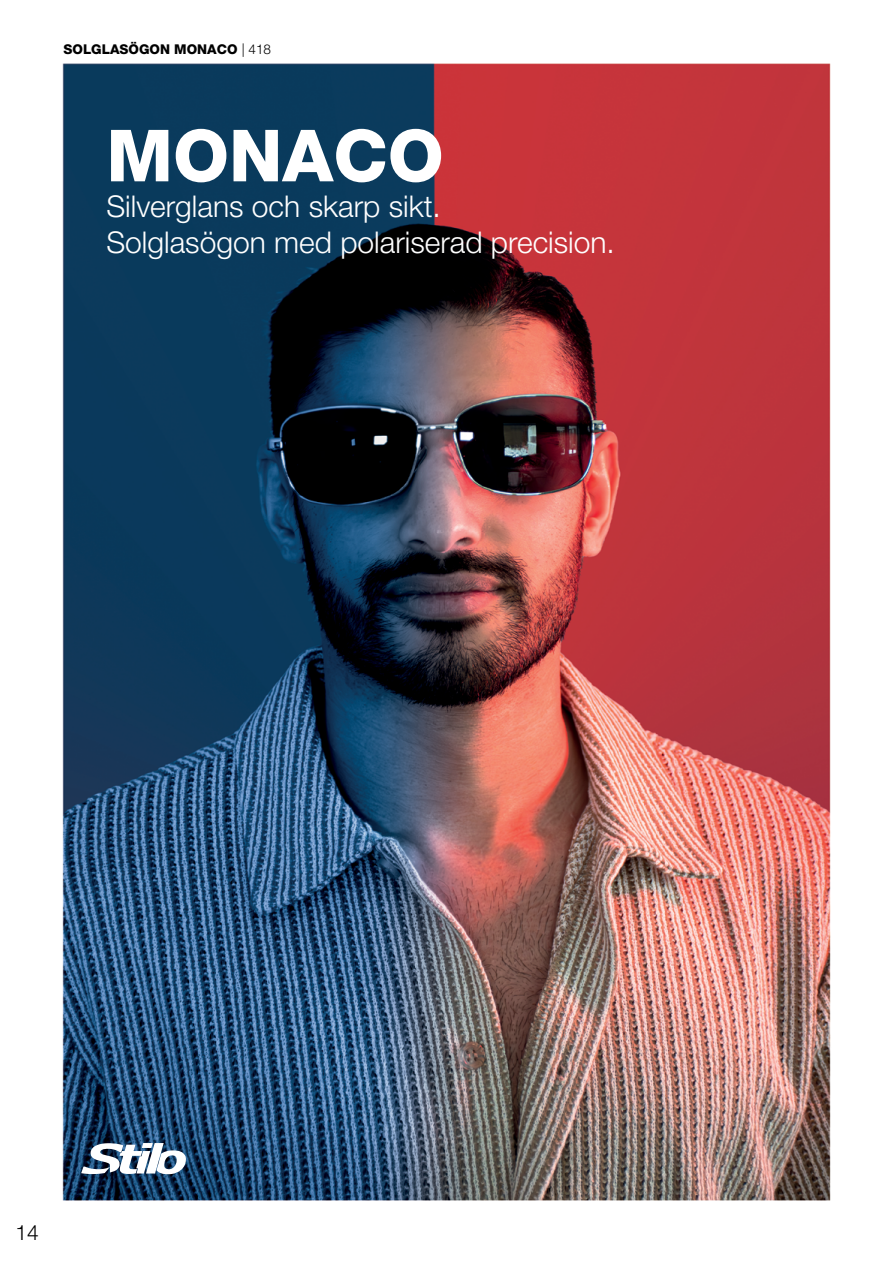
<style>
.page{position:relative;width:893px;height:1263px;background:#fff}
.page>*{position:absolute;margin:0;border:0;box-sizing:border-box;transform-origin:0 0}
.t1{font:800 72px "Helvetica Neue LT Pro";color:#fff}
.t2{font:300 30px/36px "Helvetica Neue LT Pro";color:#fff}
.t3{font:300 21px "Helvetica Neue LT Pro";color:#000}
.t4{font:800 13.5px "Helvetica Neue LT Pro";color:#000}
.s1{font-weight:300}
</style>
<div class="page">
<img style="left:62px;top:63px;width:769px;height:1138px">
<svg style="left:81px;top:1143px;width:105px;height:31px"></svg>
<p class="t4" style="left:64px;top:41px;width:209px">SOLGLASÖGON MONACO <span class="s1">| 418</span></p>
<h1 class="t1" style="left:106px;top:113px;width:339px">MONACO</h1>
<p class="t2" style="left:106px;top:188px;width:510px">Silverglans och skarp sikt.<br>Solglasögon med polariserad precision.</p>
<p class="t3" style="left:16px;top:1219px;width:25px">14</p>
</div>
